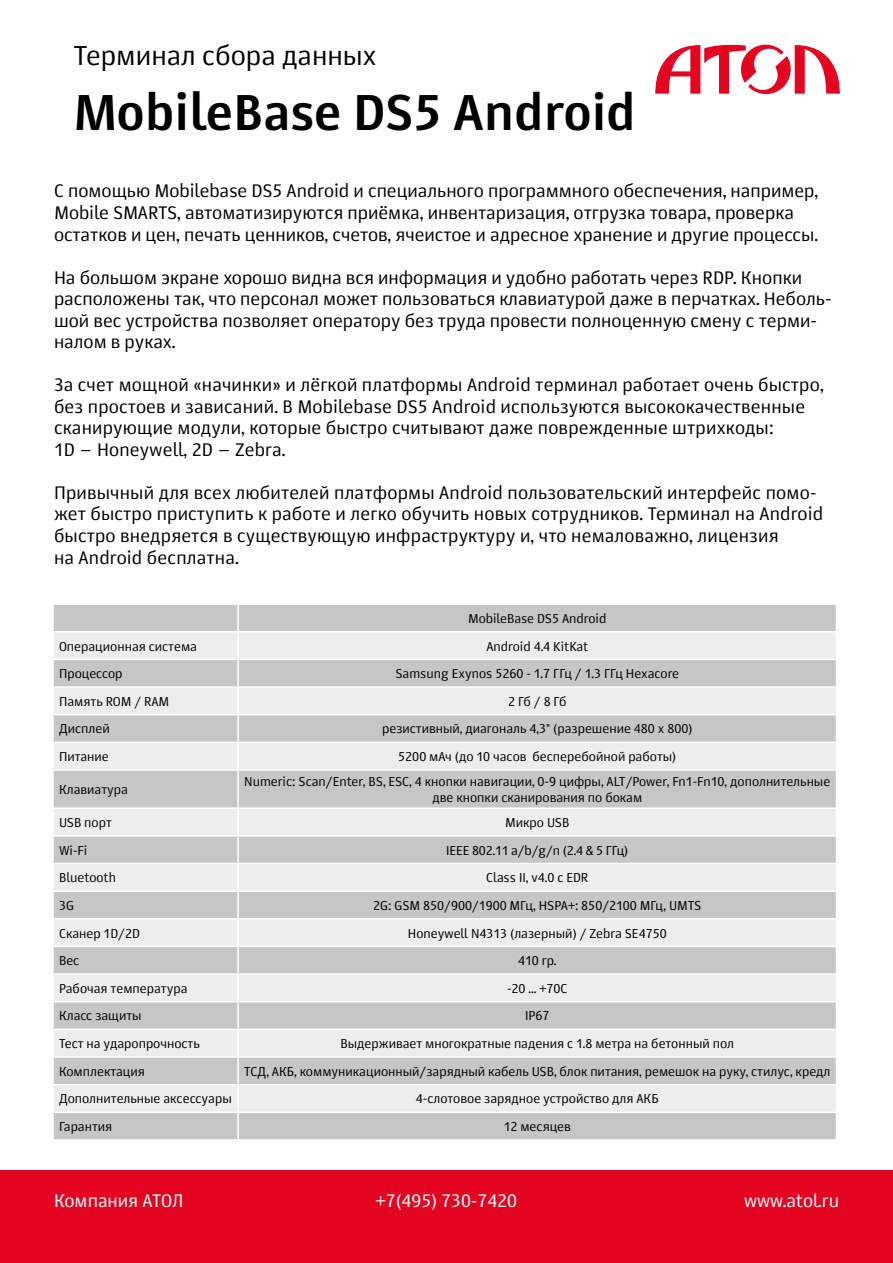
<style>
.page{position:relative;width:893px;height:1263px;background:#fff}
.page>*{position:absolute;margin:0;border:0;box-sizing:border-box;transform-origin:0 0}
.t1{font:700 49.5px "Story";color:#000}
.t2{font:27px "Story";color:#000}
.t3{font:18px/21.6px "Story";color:#000}
.t4{font:18px "Story";color:#fff}
.t5{font:12.75px/15.3px "Story";color:#000;text-align:center}
</style>
<div class="page">
<div style="left:0;top:1170px;width:893px;height:93px;background:#e40521"></div>
<svg style="left:655px;top:44px;width:185px;height:51px"></svg>
<div style="left:54px;top:605px;width:782px;height:534px;background:#c6c6c6"></div>
<svg style="left:54px;top:632px;width:782px;height:479px;background:#dadada"></svg>
<hr style="left:237px;top:605px;width:2px;height:26px;background:#fff">
<hr style="left:52px;top:631px;width:186px;height:1px;background:#fff">
<hr style="left:238px;top:631px;width:599px;height:1px;background:#fff">
<hr style="left:237px;top:632px;width:2px;height:27px;background:#fff">
<hr style="left:52px;top:659px;width:186px;height:1px;background:#fff">
<hr style="left:238px;top:659px;width:599px;height:1px;background:#fff">
<hr style="left:237px;top:660px;width:2px;height:26px;background:#fff">
<hr style="left:52px;top:686px;width:186px;height:2px;background:#fff">
<hr style="left:238px;top:686px;width:599px;height:2px;background:#fff">
<hr style="left:237px;top:688px;width:2px;height:26px;background:#fff">
<hr style="left:52px;top:714px;width:186px;height:1px;background:#fff">
<hr style="left:238px;top:714px;width:599px;height:1px;background:#fff">
<hr style="left:237px;top:715px;width:2px;height:26px;background:#fff">
<hr style="left:52px;top:741px;width:186px;height:2px;background:#fff">
<hr style="left:238px;top:741px;width:599px;height:2px;background:#fff">
<hr style="left:237px;top:743px;width:2px;height:26px;background:#fff">
<hr style="left:52px;top:769px;width:186px;height:2px;background:#fff">
<hr style="left:238px;top:769px;width:599px;height:2px;background:#fff">
<hr style="left:237px;top:771px;width:2px;height:36px;background:#fff">
<hr style="left:237px;top:864px;width:2px;height:26px;background:#fff">
<hr style="left:237px;top:975px;width:2px;height:26px;background:#fff">
<hr style="left:237px;top:1030px;width:2px;height:26px;background:#fff">
<hr style="left:237px;top:1085px;width:2px;height:26px;background:#fff">
<hr style="left:52px;top:973px;width:186px;height:2px;background:#fff">
<hr style="left:237px;top:947px;width:2px;height:26px;background:#fff">
<hr style="left:238px;top:973px;width:599px;height:2px;background:#fff">
<hr style="left:52px;top:807px;width:186px;height:2px;background:#fff">
<hr style="left:238px;top:807px;width:599px;height:2px;background:#fff">
<hr style="left:237px;top:809px;width:2px;height:26px;background:#fff">
<hr style="left:52px;top:835px;width:186px;height:2px;background:#fff">
<hr style="left:52px;top:863px;width:186px;height:1px;background:#fff">
<hr style="left:238px;top:835px;width:599px;height:2px;background:#fff">
<hr style="left:237px;top:837px;width:2px;height:26px;background:#fff">
<hr style="left:238px;top:863px;width:599px;height:1px;background:#fff">
<hr style="left:52px;top:890px;width:186px;height:2px;background:#fff">
<hr style="left:238px;top:890px;width:599px;height:2px;background:#fff">
<hr style="left:237px;top:892px;width:2px;height:26px;background:#fff">
<hr style="left:52px;top:918px;width:186px;height:1px;background:#fff">
<hr style="left:52px;top:946px;width:186px;height:1px;background:#fff">
<hr style="left:238px;top:918px;width:599px;height:1px;background:#fff">
<hr style="left:237px;top:919px;width:2px;height:27px;background:#fff">
<hr style="left:238px;top:946px;width:599px;height:1px;background:#fff">
<hr style="left:52px;top:1001px;width:186px;height:1px;background:#fff">
<hr style="left:52px;top:1028px;width:186px;height:2px;background:#fff">
<hr style="left:238px;top:1001px;width:599px;height:1px;background:#fff">
<hr style="left:237px;top:1002px;width:2px;height:26px;background:#fff">
<hr style="left:238px;top:1028px;width:599px;height:2px;background:#fff">
<hr style="left:52px;top:1056px;width:186px;height:2px;background:#fff">
<hr style="left:52px;top:1084px;width:186px;height:1px;background:#fff">
<hr style="left:238px;top:1056px;width:599px;height:2px;background:#fff">
<hr style="left:237px;top:1058px;width:2px;height:26px;background:#fff">
<hr style="left:238px;top:1084px;width:599px;height:1px;background:#fff">
<hr style="left:52px;top:1111px;width:186px;height:2px;background:#fff">
<hr style="left:238px;top:1111px;width:599px;height:2px;background:#fff">
<hr style="left:237px;top:1113px;width:2px;height:26px;background:#fff">
<p class="t2" style="left:74px;top:39px;width:304px">Терминал сбора данных</p>
<p class="t1" style="left:74px;top:81px;width:564px">MobileBase DS5 Android</p>
<p class="t3" style="left:54px;top:180px;width:766px">С помощью Mobilebase DS5 Android и специального программного обеспечения, например,<br>Mobile SMARTS, автоматизируются приёмка, инвентаризация, отгрузка товара, проверка остатков и цен, печать ценников, счетов, ячеистое и адресное хранение и другие процессы.</p>
<p class="t3" style="left:54px;top:266px;width:779px">На большом экране хорошо видна вся информация и удобно работать через RDP. Кнопки расположены так, что персонал может пользоваться клавиатурой даже в перчатках. Неболь&shy;шой вес устройства позволяет оператору без труда провести полноценную смену с терми&shy;налом в руках.</p>
<p class="t3" style="left:54px;top:374px;width:771px">За счет мощной «начинки» и лёгкой платформы Android терминал работает очень быстро, без простоев и зависаний. В Mobilebase DS5 Android используются высококачественные сканирующие модули, которые быстро считывают даже поврежденные штрихкоды:<br>1D – Honeywell, 2D – Zebra.</p>
<p class="t3" style="left:54px;top:481px;width:771px">Привычный для всех любителей платформы Android пользовательский интерфейс помо&shy;жет быстро приступить к работе и легко обучить новых сотрудников. Терминал на Android быстро внедряется в существующую инфраструктуру и, что немаловажно, лицензия<br>на Android бесплатна.</p>
<p class="t5" style="left:468px;top:610px;width:140px">MobileBase DS5 Android</p>
<p class="t5" style="left:59px;top:638px;width:140px">Операционная система</p>
<p class="t5" style="left:486px;top:638px;width:103px">Android 4.4 KitKat</p>
<p class="t5" style="left:59px;top:666px;width:65px">Процессор</p>
<p class="t5" style="left:395px;top:666px;width:285px">Samsung Exynos 5260 - 1.7 ГГц / 1.3 ГГц Hexacore</p>
<p class="t5" style="left:59px;top:693px;width:112px">Память ROM / RAM</p>
<p class="t5" style="left:508px;top:693px;width:60px">2 Гб / 8 Гб</p>
<p class="t5" style="left:59px;top:721px;width:52px">Дисплей</p>
<p class="t5" style="left:382px;top:721px;width:312px">резистивный, диагональ 4,3" (разрешение 480 x 800)</p>
<p class="t5" style="left:59px;top:749px;width:51px">Питание</p>
<p class="t5" style="left:398px;top:749px;width:280px">5200 мАч (до 10 часов бесперебойной работы)</p>
<p class="t5" style="left:59px;top:782px;width:70px">Клавиатура</p>
<p class="t5" style="left:244px;top:774px;width:587px">Numeric: Scan/Enter, BS, ESC, 4 кнопки навигации, 0-9 цифры, ALT/Power, Fn1-Fn10, дополнительные две кнопки сканирования по бокам</p>
<p class="t5" style="left:59px;top:815px;width:54px">USB порт</p>
<p class="t5" style="left:505px;top:815px;width:66px">Микро USB</p>
<p class="t5" style="left:59px;top:842px;width:30px">Wi-Fi</p>
<p class="t5" style="left:446px;top:842px;width:184px">IEEE 802.11 a/b/g/n (2.4 &amp; 5 ГГц)</p>
<p class="t5" style="left:59px;top:870px;width:59px">Bluetooth</p>
<p class="t5" style="left:486px;top:870px;width:104px">Class II, v4.0 с EDR</p>
<p class="t5" style="left:59px;top:897px;width:17px">3G</p>
<p class="t5" style="left:373px;top:897px;width:330px">2G: GSM 850/900/1900 МГц, HSPA+: 850/2100 МГц, UMTS</p>
<p class="t5" style="left:59px;top:925px;width:82px">Сканер 1D/2D</p>
<p class="t5" style="left:408px;top:925px;width:260px">Honeywell N4313 (лазерный) / Zebra SE4750</p>
<p class="t5" style="left:59px;top:953px;width:22px">Вес</p>
<p class="t5" style="left:518px;top:953px;width:40px">410 гр.</p>
<p class="t5" style="left:59px;top:980px;width:130px">Рабочая температура</p>
<p class="t5" style="left:507px;top:980px;width:62px">-20 … +70C</p>
<p class="t5" style="left:59px;top:1008px;width:84px">Класс защиты</p>
<p class="t5" style="left:525px;top:1008px;width:26px">IP67</p>
<p class="t5" style="left:59px;top:1036px;width:142px">Тест на ударопрочность</p>
<p class="t5" style="left:341px;top:1036px;width:395px">Выдерживает многократные падения с 1.8 метра на бетонный пол</p>
<p class="t5" style="left:59px;top:1063px;width:87px">Комплектация</p>
<p class="t5" style="left:244px;top:1063px;width:588px">ТСД, АКБ, коммуникационный/зарядный кабель USB, блок питания, ремешок на руку, стилус, кредл</p>
<p class="t5" style="left:59px;top:1091px;width:174px">Дополнительные аксессуары</p>
<p class="t5" style="left:416px;top:1091px;width:244px">4-слотовое зарядное устройство для АКБ</p>
<p class="t5" style="left:59px;top:1119px;width:55px">Гарантия</p>
<p class="t5" style="left:504px;top:1119px;width:69px">12 месяцев</p>
<p class="t4" style="left:54px;top:1189px;width:131px">Компания АТОЛ</p>
<p class="t4" style="left:376px;top:1189px;width:143px">+7(495) 730-7420</p>
<p class="t4" style="left:744px;top:1189px;width:96px">www.atol.ru</p>
</div>
